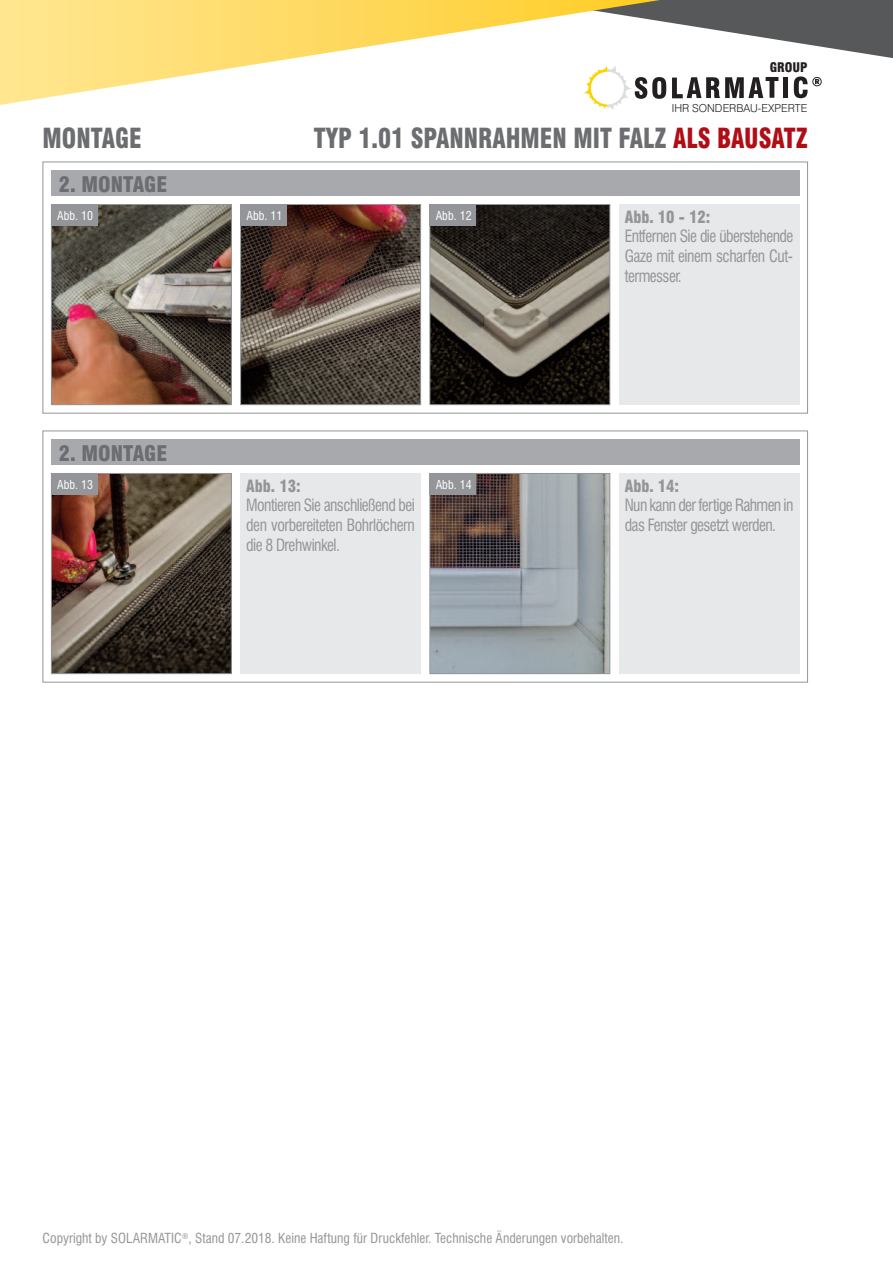
<style>
.page{position:relative;width:893px;height:1263px;background:#fff}
.page>*{position:absolute;margin:0;border:0;box-sizing:border-box;transform-origin:0 0}
.t1{font:900 condensed 27px "Swiss 721 BT";color:#6c6d70;scale:.9 1}
.t2{font:900 condensed 21px "Swiss 721 BT";color:#6c6d70}
.t3{font:condensed 16.5px/19.8px "Swiss 721 BT";letter-spacing:-.035em;color:#939598;text-align:justify;scale:.95 1}
.t4{font:900 condensed 16.5px "Swiss 721 BT";color:#939598;scale:.95 1}
.t5{font:condensed 13.5px "Swiss 721 BT";color:#939598}
.t6{font:900 condensed 12.9px "Swiss 721 BT";color:#231f20}
.t7{font:condensed 12px "Swiss 721 BT";color:#fff}
.t8{font:300 10.95px "Swiss 721 BT";color:#231f20}
.s1{color:#b00d15}
</style>
<div class="page">
<svg style="left:0;top:0;width:447px;height:105px"></svg>
<div style="left:43px;top:162px;width:765px;height:252px;border:1px solid #939598"></div>
<div style="left:51px;top:170px;width:748px;height:26px;background:#a8a9ad"></div>
<div style="left:51px;top:439px;width:748px;height:26px;background:#a8a9ad"></div>
<img style="left:53px;top:206px;width:177px;height:197px">
<div style="left:51px;top:204px;width:181px;height:201px;border:1px solid #939598"></div>
<img style="left:242px;top:206px;width:177px;height:197px">
<div style="left:240px;top:204px;width:181px;height:201px;border:1px solid #939598"></div>
<div style="left:51px;top:204px;width:47px;height:21px;background:#939598"></div>
<div style="left:619px;top:204px;width:180px;height:201px;background:#e7e8e9"></div>
<div style="left:240px;top:204px;width:47px;height:21px;background:#939598"></div>
<img style="left:431px;top:206px;width:177px;height:197px">
<div style="left:429px;top:204px;width:181px;height:201px;border:1px solid #939598"></div>
<div style="left:429px;top:204px;width:47px;height:21px;background:#939598"></div>
<img style="left:53px;top:475px;width:177px;height:197px">
<div style="left:51px;top:473px;width:181px;height:201px;border:1px solid #939598"></div>
<div style="left:240px;top:473px;width:181px;height:201px;background:#e7e8e9"></div>
<div style="left:51px;top:473px;width:47px;height:21px;background:#939598"></div>
<img style="left:431px;top:475px;width:177px;height:197px">
<div style="left:429px;top:473px;width:181px;height:201px;border:1px solid #939598"></div>
<div style="left:619px;top:473px;width:180px;height:201px;background:#e7e8e9"></div>
<div style="left:429px;top:473px;width:47px;height:21px;background:#939598"></div>
<svg style="left:447px;top:0;width:446px;height:110px"></svg>
<p class="t6" style="left:770px;top:60px;width:39px">GROUP</p>
<p class="t8" style="left:672px;top:101px;width:137px">IHR SONDERBAU-EXPERTE</p>
<h1 class="t1" style="left:43px;top:123px;width:112px">MONTAGE</h1>
<h1 class="t1" style="left:314px;top:123px;width:550px">TYP 1.01 SPANNRAHMEN MIT FALZ <span class="s1">ALS BAUSATZ</span></h1>
<p class="t2" style="left:59px;top:172px;width:110px">2. MONTAGE</p>
<p class="t7" style="left:57px;top:209px;width:38px">Abb. 10</p>
<p class="t4" style="left:625px;top:207px;width:92px">Abb. 10 - 12:</p>
<p class="t3" style="left:625px;top:227px;width:179px">Entfernen Sie die überstehende Gaze mit einem scharfen Cut&shy;termesser.</p>
<p class="t7" style="left:246px;top:209px;width:38px">Abb. 11</p>
<p class="t7" style="left:436px;top:209px;width:38px">Abb. 12</p>
<p class="t2" style="left:59px;top:441px;width:110px">2. MONTAGE</p>
<p class="t7" style="left:57px;top:478px;width:38px">Abb. 13</p>
<p class="t4" style="left:625px;top:476px;width:59px">Abb. 14:</p>
<p class="t3" style="left:625px;top:496px;width:179px">Nun kann der fertige Rahmen in das Fenster gesetzt werden.</p>
<p class="t4" style="left:246px;top:476px;width:59px">Abb. 13:</p>
<p class="t3" style="left:246px;top:496px;width:179px">Montieren Sie anschließend bei den vorbereiteten Bohrlöchern die 8 Drehwinkel.</p>
<p class="t7" style="left:436px;top:478px;width:38px">Abb. 14</p>
<p class="t5" style="left:43px;top:1231px;width:582px">Copyright by SOLARMATIC<sup>®</sup>, Stand 07.2018. Keine Haftung für Druckfehler. Technische Änderungen vorbehalten.</p>
</div>
